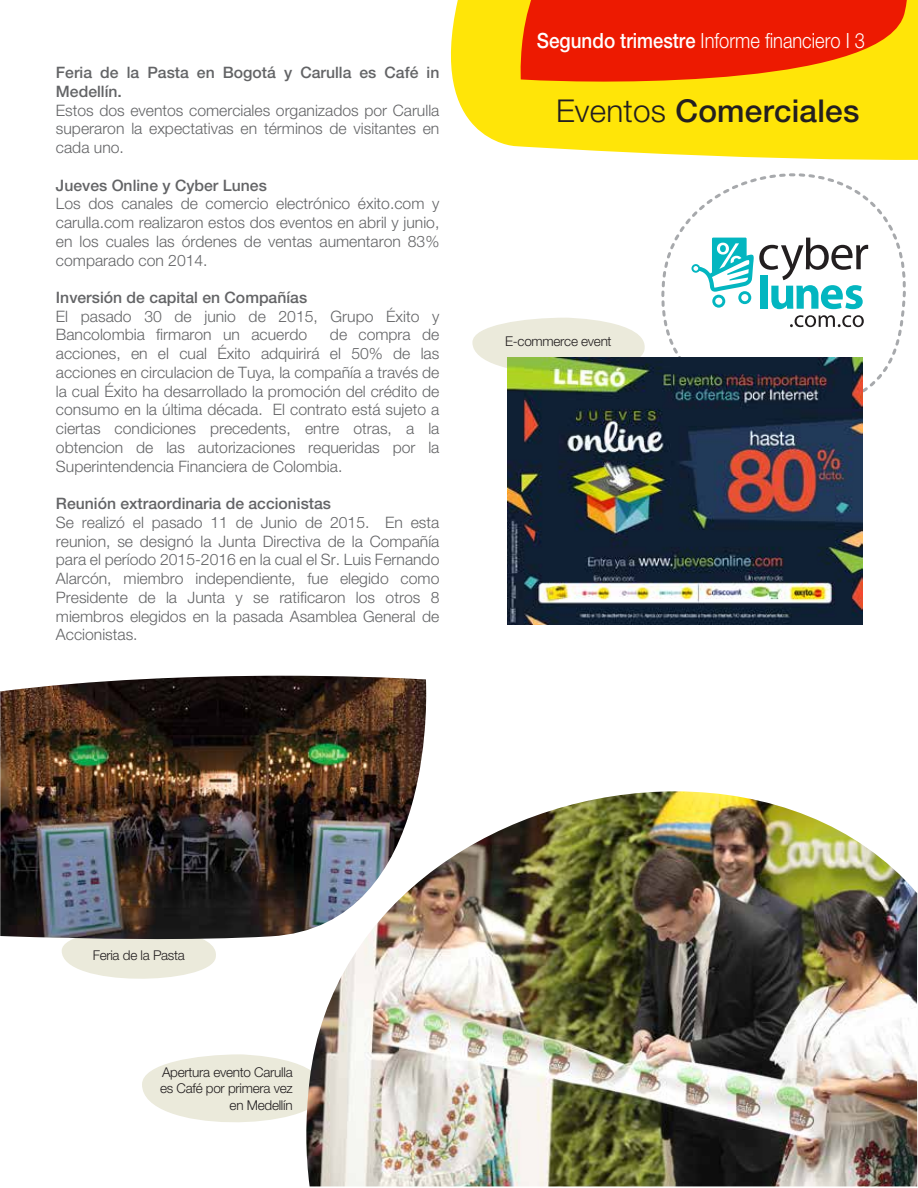
<style>
.page{position:relative;width:918px;height:1188px;background:#fff}
.page>*{position:absolute;margin:0;border:0;box-sizing:border-box;transform-origin:0 0}
.t1{font:500 31.5px "Helvetica Neue LT Std";letter-spacing:.01em;color:#231f20}
.t2{font:300 21px "Helvetica Neue LT Std";color:#fff;scale:.87 1}
.t3{font:300 15.75px/18.8px "Helvetica Neue LT Std";color:#636466;text-align:justify}
.t4{font:500 15.75px/18.8px "Helvetica Neue LT Std";color:#636466}
.t5{font:300 13.5px/16.2px "Helvetica Neue LT Std";letter-spacing:-.02em;color:#231f20;text-align:right}
.s1{font-weight:500}
.s2{font-weight:300}
</style>
<div class="page">
<svg style="left:142px;top:1054px;width:163px;height:68px"></svg>
<svg style="left:62px;top:941px;width:154px;height:38px"></svg>
<img style="left:305px;top:791px;width:612px;height:395px">
<img style="left:0;top:676px;width:440px;height:265px">
<svg style="left:450px;top:0;width:468px;height:160px;fill:#ffe508"></svg>
<svg style="left:521px;top:0;width:387px;height:82px"></svg>
<svg style="left:472px;top:318px;width:173px;height:50px"></svg>
<svg style="left:661px;top:173px;width:245px;height:220px"></svg>
<svg style="left:790px;top:315px;width:74px;height:12px"></svg>
<svg style="left:691px;top:238px;width:177px;height:71px"></svg>
<img style="left:507px;top:358px;width:356px;height:267px">
<p class="t4" style="left:56px;top:63px;width:385px">Feria de la Pasta en Bogotá y Carulla es Café in<br>Medellín.</p>
<p class="t3" style="left:56px;top:100px;width:385px">Estos dos eventos comerciales organizados por Carulla superaron la expectativas en términos de visitantes en cada uno.</p>
<p class="t4" style="left:56px;top:175px;width:212px">Jueves Online y Cyber Lunes</p>
<p class="t3" style="left:56px;top:194px;width:385px">Los dos canales de comercio electrónico éxito.com y carulla.com realizaron estos dos eventos en abril y junio, en los cuales las órdenes de ventas aumentaron 83% comparado con 2014.</p>
<p class="t4" style="left:56px;top:288px;width:253px">Inversión de capital en Compañías</p>
<p class="t3" style="left:56px;top:306px;width:385px">El pasado 30 de junio de 2015, Grupo Éxito y<br>Bancolombia firmaron un acuerdo</p>
<p class="t3" style="left:56px;top:325px;width:385px;text-indent:274px">de compra de acciones, en el cual Éxito adquirirá el 50% de las acciones en circulacion de Tuya, la compañía a través de la cual Éxito ha desarrollado la promoción del crédito de consumo en la última década. El contrato está sujeto a ciertas condiciones precedents, entre otras, a la obtencion de las autorizaciones requeridas por la Superintendencia Financiera de Colombia.</p>
<p class="t4" style="left:56px;top:494px;width:277px">Reunión extraordinaria de accionistas</p>
<p class="t3" style="left:56px;top:513px;width:385px">Se realizó el pasado 11 de Junio de 2015. En esta reunion, se designó la Junta Directiva de la Compañía para el período 2015-2016 en la cual el Sr. Luis Fernando Alarcón, miembro independiente, fue elegido como Presidente de la Junta y se ratificaron los otros 8 miembros elegidos en la pasada Asamblea General de Accionistas.</p>
<h2 class="t2" style="left:537px;top:28px;width:379px"><span class="s1">Segundo trimestre</span> Informe financiero I 3</h2>
<h1 class="t1" style="left:556px;top:92px;width:305px"><span class="s2">Eventos</span> Comerciales</h1>
<p class="t5" style="left:505px;top:332px;width:108px">E-commerce event</p>
<p class="t5" style="left:93px;top:947px;width:94px">Feria de la Pasta</p>
<p class="t5" style="left:160px;top:1064px;width:134px">Apertura evento Carulla es Café por primera vez en Medellín</p>
</div>
